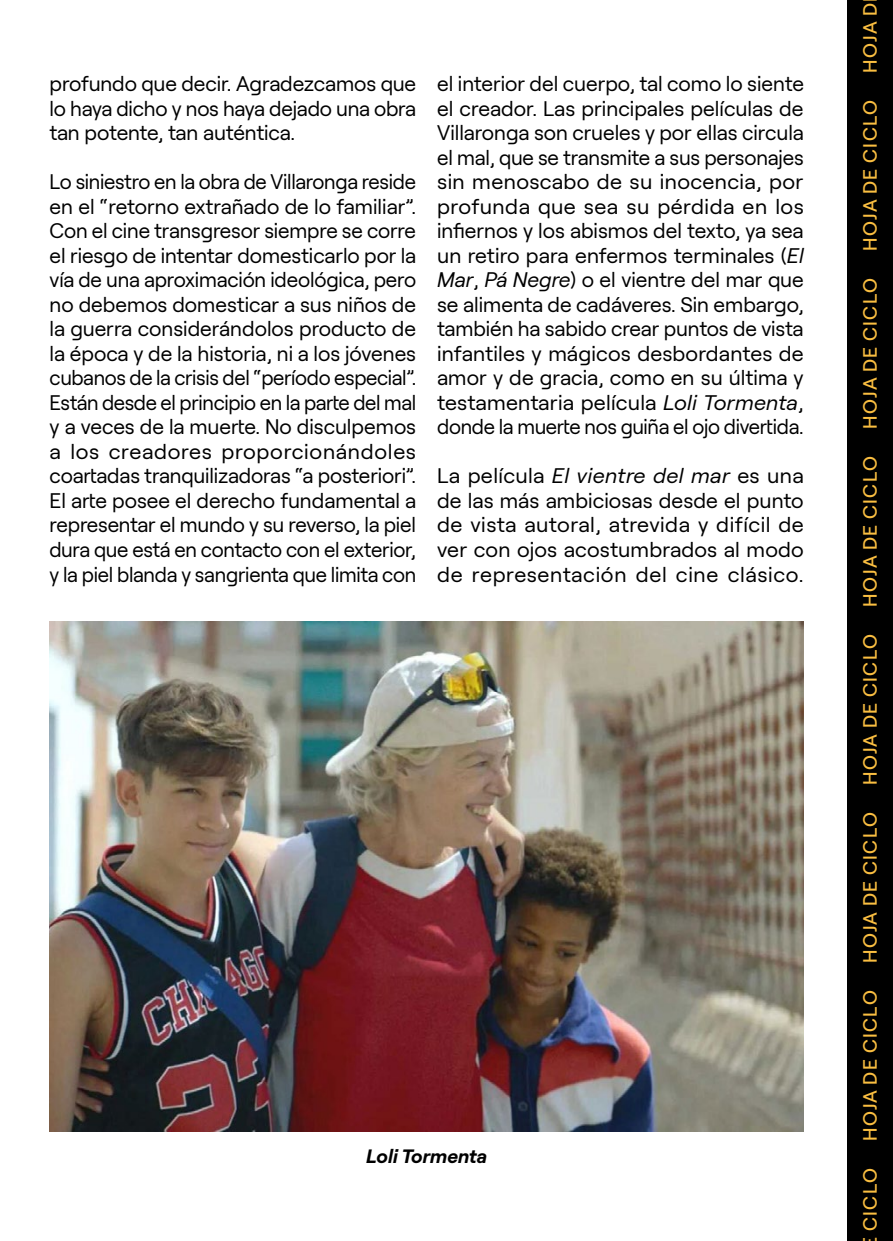
<style>
.page{position:relative;width:893px;height:1241px;background:#fff}
.page>*{position:absolute;margin:0;border:0;box-sizing:border-box;transform-origin:0 0}
.Body_Text{font:21px/24.5px "Roobert";letter-spacing:-.01em;color:#000;text-align:justify}
.t1{font:500 19.25px "Roobert";letter-spacing:.08em;color:#fabe41}
.INDICE_nivel1_NUEVO{font:italic 700 19.25px "Roobert";color:#000}
.s1{font-style:italic}
</style>
<div class="page">
<div style="left:848px;top:0;width:45px;height:1240px;background:#000"></div>
<img style="left:50px;top:621px;width:754px;height:509px">
<p class="Body_Text" style="left:50px;top:70px;width:368px">profundo que decir. Agradezcamos que lo haya dicho y nos haya dejado una obra tan potente, tan auténtica.</p>
<p class="Body_Text" style="left:50px;top:168px;width:368px">Lo siniestro en la obra de Villaronga reside en el “retorno extrañado de lo familiar”.<br>Con el cine transgresor siempre se corre el riesgo de intentar domesticarlo por la vía de una aproximación ideológica, pero no debemos domesticar a sus niños de la guerra considerándolos producto de la época y de la historia, ni a los jóvenes cubanos de la crisis del “período especial”.<br>Están desde el principio en la parte del mal y a veces de la muerte. No disculpemos a los creadores proporcionándoles coartadas tranquilizadoras “a posteriori”.<br>El arte posee el derecho fundamental a representar el mundo y su reverso, la piel dura que está en contacto con el exterior, y la piel blanda y sangrienta que limita con</p>
<p class="Body_Text" style="left:437px;top:70px;width:368px">el interior del cuerpo, tal como lo siente el creador. Las principales películas de Villaronga son crueles y por ellas circula el mal, que se transmite a sus personajes sin menoscabo de su inocencia, por profunda que sea su pérdida en los infiernos y los abismos del texto, ya sea un retiro para enfermos terminales (<span class="s1">El Mar</span>, <span class="s1">Pá Negre</span>) o el vientre del mar que se alimenta de cadáveres. Sin embargo, también ha sabido crear puntos de vista infantiles y mágicos desbordantes de amor y de gracia, como en su última y testamentaria película <span class="s1">Loli Tormenta</span>, donde la muerte nos guiña el ojo divertida.</p>
<p class="Body_Text" style="left:437px;top:462px;width:368px">La película <span class="s1">El vientre del mar</span> es una de las más ambiciosas desde el punto de vista autoral, atrevida y difícil de ver con ojos acostumbrados al modo de representación del cine clásico.</p>
<p class="INDICE_nivel1_NUEVO" style="left:366px;top:1141px;width:122px">Loli Tormenta</p>
<p class="t1" style="left:855px;top:73px;width:71px;rotate:-90deg">HOJA D</p>
<p class="t1" style="left:855px;top:250px;width:152px;rotate:-90deg">HOJA DE CICLO</p>
<p class="t1" style="left:855px;top:428px;width:152px;rotate:-90deg">HOJA DE CICLO</p>
<p class="t1" style="left:855px;top:606px;width:152px;rotate:-90deg">HOJA DE CICLO</p>
<p class="t1" style="left:855px;top:784px;width:152px;rotate:-90deg">HOJA DE CICLO</p>
<p class="t1" style="left:855px;top:962px;width:152px;rotate:-90deg">HOJA DE CICLO</p>
<p class="t1" style="left:855px;top:1140px;width:152px;rotate:-90deg">HOJA DE CICLO</p>
<p class="t1" style="left:855px;top:1231px;width:65px;rotate:-90deg">CICLO</p>
</div>
